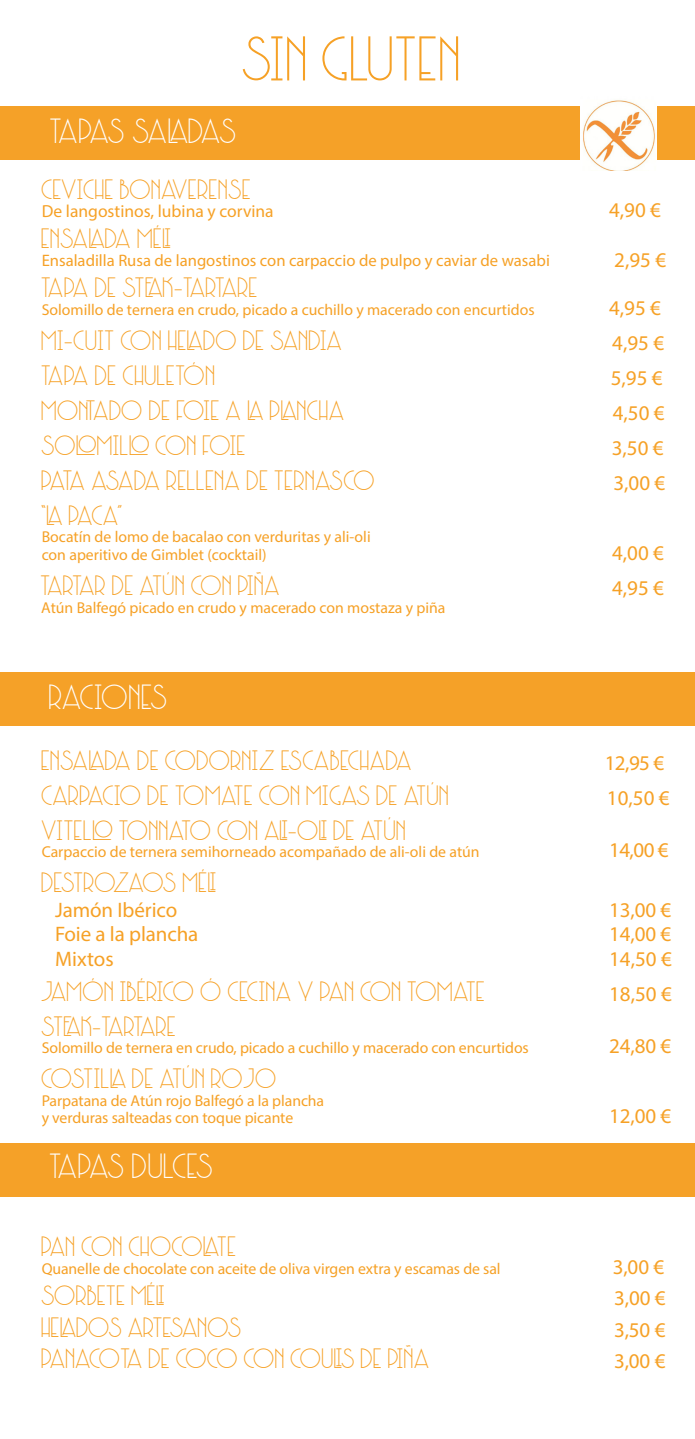
<style>
.page{position:relative;width:695px;height:1439px;background:#fff}
.page>*{position:absolute;margin:0;border:0;box-sizing:border-box;transform-origin:0 0}
.t1{font:63px "MBDECOW00";color:#f6a126}
.t2{font:35px "MBDECOW00";letter-spacing:-.065em;color:#fff}
.t3{font:35px "MBDECOW00";letter-spacing:-.02em;color:#fff}
.t4{font:28px "MBDECOW00";letter-spacing:-.005em;color:#f6a126}
.t5{font:28px "MBDECOW00";letter-spacing:-.025em;color:#f6a126}
.t6{font:28px "MBDECOW00";letter-spacing:-.04em;color:#f6a126}
.t7{font:21px "Myriad Pro";letter-spacing:-.005em;color:#f6a126}
.t8{font:17.5px "Myriad Pro";color:#f6a126}
.t9{font:16.62px "Myriad Pro";color:#f6a126}
.t10{font:15.75px "Myriad Pro";color:#f6a126}
</style>
<div class="page">
<div style="left:0;top:107px;width:694px;height:53px;background:#f5a128"></div>
<div style="left:0;top:672px;width:694px;height:54px;background:#f5a128"></div>
<div style="left:0;top:1143px;width:694px;height:54px;background:#f5a128"></div>
<img style="left:580px;top:100px;width:76px;height:71px">
<p class="t1" style="left:243px;top:29px;width:221px">SIN GLUTEN</p>
<p class="t2" style="left:51px;top:114px;width:188px">TAPAS SALADAS</p>
<p class="t4" style="left:42px;top:176px;width:212px">CEVICHE BONAVERENSE</p>
<p class="t8" style="left:42px;top:200px;width:233px">De langostinos, lubina y corvina</p>
<p class="t7" style="left:609px;top:197px;width:53px">4,90 €</p>
<p class="t4" style="left:42px;top:225px;width:131px">ENSALADA MÉLI</p>
<p class="t9" style="left:42px;top:250px;width:509px">Ensaladilla Rusa de langostinos con carpaccio de pulpo y caviar de wasabi</p>
<p class="t6" style="left:42px;top:274px;width:218px">TAPA DE STEAK-TARTARE</p>
<p class="t10" style="left:42px;top:300px;width:494px">Solomillo de ternera en crudo, picado a cuchillo y macerado con encurtidos</p>
<p class="t7" style="left:609px;top:295px;width:53px">4,95 €</p>
<p class="t4" style="left:42px;top:327px;width:303px">MI-CUIT CON HELADO DE SANDIA</p>
<p class="t7" style="left:612px;top:330px;width:53px">4,95 €</p>
<p class="t4" style="left:42px;top:362px;width:176px">TAPA DE CHULETÓN</p>
<p class="t7" style="left:610px;top:365px;width:53px">5,95 €</p>
<p class="t4" style="left:42px;top:397px;width:305px">MONTADO DE FOIE A LA PLANCHA</p>
<p class="t7" style="left:612px;top:400px;width:53px">4,50 €</p>
<p class="t4" style="left:42px;top:432px;width:206px">SOLOMILLO CON FOIE</p>
<p class="t7" style="left:611px;top:435px;width:53px">3,50 €</p>
<p class="t4" style="left:42px;top:467px;width:335px">PATA ASADA RELLENA DE TERNASCO</p>
<p class="t7" style="left:613px;top:470px;width:53px">3,00 €</p>
<p class="t4" style="left:42px;top:502px;width:83px">“LA PACA”</p>
<p class="t10" style="left:42px;top:527px;width:330px">Bocatín de lomo de bacalao con verduritas y ali-oli</p>
<p class="t10" style="left:42px;top:545px;width:226px">con aperitivo de Gimblet (cocktail)</p>
<p class="t7" style="left:612px;top:540px;width:53px">4,00 €</p>
<p class="t7" style="left:612px;top:575px;width:53px">4,95 €</p>
<p class="t7" style="left:614px;top:247px;width:53px">2,95 €</p>
<p class="t5" style="left:41px;top:572px;width:241px">TARTAR DE ATÚN CON PIÑA</p>
<p class="t10" style="left:41px;top:598px;width:406px">Atún Balfegó picado en crudo y macerado con mostaza y piña</p>
<p class="t3" style="left:49px;top:680px;width:121px">RACIONES</p>
<p class="t4" style="left:42px;top:747px;width:373px">ENSALADA DE CODORNIZ ESCABECHADA</p>
<p class="t7" style="left:604px;top:750px;width:61px">12,95 €</p>
<p class="t4" style="left:42px;top:782px;width:409px">CARPACIO DE TOMATE CON MIGAS DE ATÚN</p>
<p class="t7" style="left:607px;top:785px;width:64px">10,50 €</p>
<p class="t4" style="left:42px;top:817px;width:366px">VITELLO TONNATO CON ALI-OLI DE ATÚN</p>
<p class="t10" style="left:42px;top:842px;width:439px">Carpaccio de ternera semihorneado acompañado de ali-oli de atún</p>
<p class="t7" style="left:609px;top:837px;width:61px">14,00 €</p>
<p class="t6" style="left:42px;top:869px;width:177px">DESTROZAOS MÉLI</p>
<p class="t7" style="left:55px;top:897px;width:124px">Jamón Ibérico</p>
<p class="t7" style="left:609px;top:897px;width:64px">13,00 €</p>
<p class="t7" style="left:55px;top:921px;width:145px">Foie a la plancha</p>
<p class="t7" style="left:609px;top:921px;width:64px">14,00 €</p>
<p class="t7" style="left:55px;top:946px;width:60px">Mixtos</p>
<p class="t7" style="left:609px;top:946px;width:64px">14,50 €</p>
<p class="t4" style="left:42px;top:978px;width:446px">JAMÓN IBÉRICO Ó CECINA Y PAN CON TOMATE</p>
<p class="t7" style="left:609px;top:981px;width:64px">18,50 €</p>
<p class="t6" style="left:42px;top:1013px;width:137px">STEAK-TARTARE</p>
<p class="t10" style="left:42px;top:1038px;width:488px">Solomillo de ternera en crudo, picado a cuchillo y macerado con encurtidos</p>
<p class="t7" style="left:609px;top:1033px;width:64px">24,80 €</p>
<p class="t4" style="left:42px;top:1065px;width:237px">COSTILLA DE ATÚN ROJO</p>
<p class="t10" style="left:42px;top:1091px;width:284px">Parpatana de Atún rojo Balfegó a la plancha</p>
<p class="t10" style="left:42px;top:1108px;width:253px">y verduras salteadas con toque picante</p>
<p class="t7" style="left:609px;top:1103px;width:64px">12,00 €</p>
<p class="t2" style="left:50px;top:1149px;width:166px">TAPAS DULCES</p>
<p class="t4" style="left:42px;top:1233px;width:197px">PAN CON CHOCOLATE</p>
<p class="t10" style="left:42px;top:1259px;width:460px">Quanelle de chocolate con aceite de oliva virgen extra y escamas de sal</p>
<p class="t7" style="left:612px;top:1254px;width:53px">3,00 €</p>
<p class="t4" style="left:42px;top:1282px;width:125px">SORBETE MÉLI</p>
<p class="t7" style="left:614px;top:1285px;width:53px">3,00 €</p>
<p class="t5" style="left:42px;top:1314px;width:202px">HELADOS ARTESANOS</p>
<p class="t7" style="left:614px;top:1317px;width:53px">3,50 €</p>
<p class="t5" style="left:42px;top:1345px;width:390px">PANACOTA DE COCO CON COULIS DE PIÑA</p>
<p class="t7" style="left:614px;top:1348px;width:53px">3,00 €</p>
</div>
